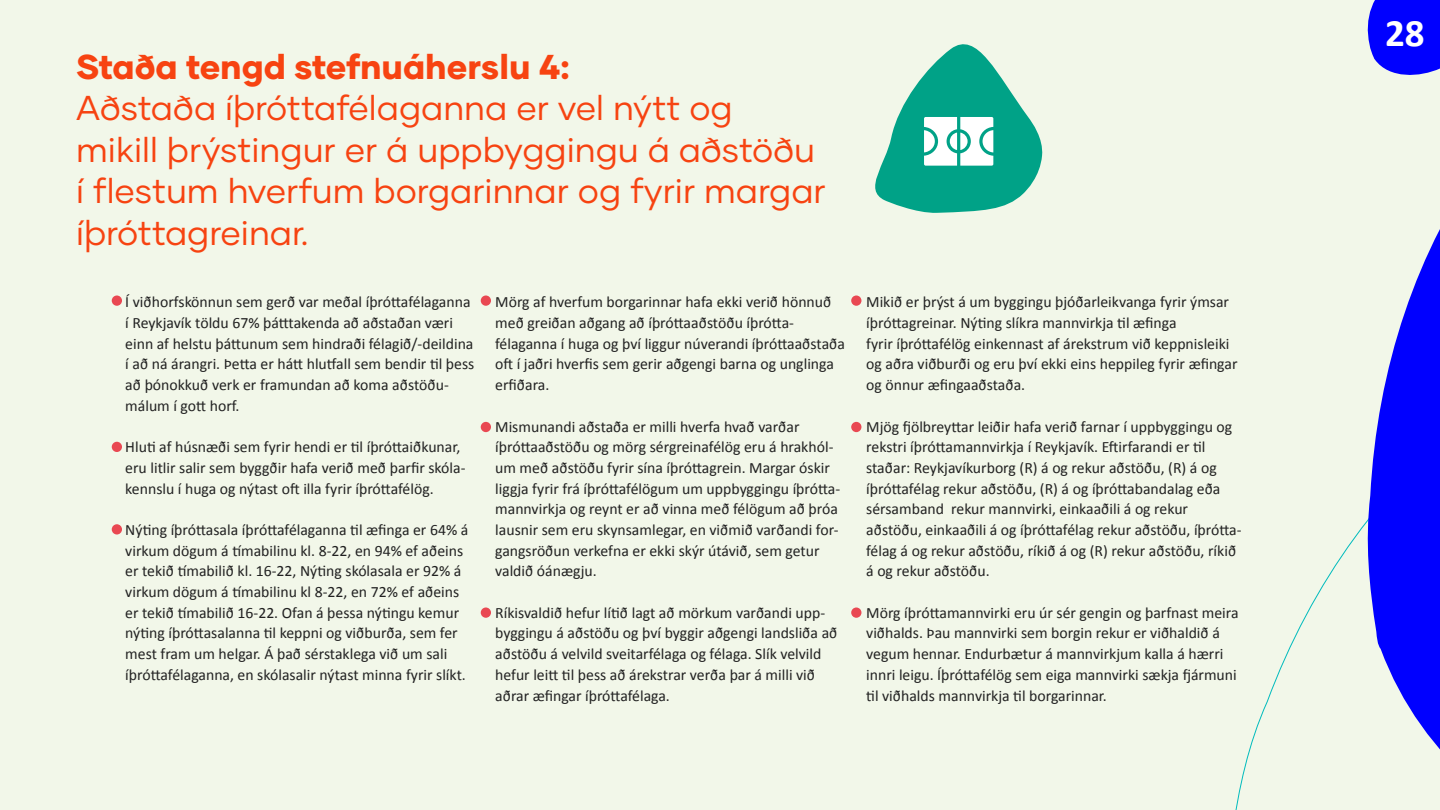
<style>
.page{position:relative;width:1440px;height:810px;background:#f2f7e9}
.page>*{position:absolute;margin:0;border:0;box-sizing:border-box;transform-origin:0 0}
.t1{font:700 39px "Calibri";color:#fff}
.t2{font:34.5px/41.4px "Gilmer";color:#f74311}
.t3{font:800 34.5px "Gilmer";color:#f74311}
.t4{font:15.75px/20.7px "Calibri";color:#212121}
</style>
<div class="page">
<svg style="left:1235px;top:523px;width:130px;height:287px"></svg>
<svg style="left:1365px;top:0;width:75px;height:750px;fill:#00f"></svg>
<svg style="left:875px;top:44px;width:168px;height:169px"></svg>
<div style="left:112px;top:295px;width:10px;height:11px;background:#e94852;border-radius:50%"></div>
<div style="left:481px;top:295px;width:10px;height:11px;background:#e94852;border-radius:50%"></div>
<div style="left:851px;top:295px;width:10px;height:11px;background:#e94852;border-radius:50%"></div>
<div style="left:851px;top:422px;width:10px;height:10px;background:#e94852;border-radius:50%"></div>
<div style="left:851px;top:607px;width:10px;height:11px;background:#e94852;border-radius:50%"></div>
<div style="left:481px;top:422px;width:10px;height:10px;background:#e94852;border-radius:50%"></div>
<div style="left:481px;top:607px;width:10px;height:11px;background:#e94852;border-radius:50%"></div>
<div style="left:112px;top:442px;width:10px;height:10px;background:#e94852;border-radius:50%"></div>
<div style="left:112px;top:524px;width:10px;height:11px;background:#e94852;border-radius:50%"></div>
<h2 class="t3" style="left:76px;top:45px;width:495px">Staða tengd stefnuáherslu 4:</h2>
<h2 class="t2" style="left:76px;top:87px;width:751px">Aðstaða íþróttafélaganna er vel nýtt og<br>mikill þrýstingur er á uppbyggingu á aðstöðu í flestum hverfum borgarinnar og fyrir margar íþróttagreinar.</h2>
<p class="t4" style="left:125px;top:291px;width:351px">Í viðhorfskönnun sem gerð var meðal íþróttafélaganna í Reykjavík töldu 67% þátttakenda að aðstaðan væri einn af helstu þáttunum sem hindraði félagið/-deildina í að ná árangri. Þetta er hátt hlutfall sem bendir til þess að þónokkuð verk er framundan að koma aðstöðu&shy;málum í gott horf.</p>
<p class="t4" style="left:125px;top:436px;width:342px">Hluti af húsnæði sem fyrir hendi er til íþróttaiðkunar, eru litlir salir sem byggðir hafa verið með þarfir skóla&shy;kennslu í huga og nýtast oft illa fyrir íþróttafélög.</p>
<p class="t4" style="left:125px;top:519px;width:345px">Nýting íþróttasala íþróttafélaganna til æfinga er 64% á virkum dögum á tímabilinu kl. 8-22, en 94% ef aðeins er tekið tímabilið kl. 16-22, Nýting skólasala er 92% á virkum dögum á tímabilinu kl 8-22, en 72% ef aðeins er tekið tímabilið 16-22. Ofan á þessa nýtingu kemur nýting íþróttasalanna til keppni og viðburða, sem fer mest fram um helgar. Á það sérstaklega við um sali íþróttafélaganna, en skólasalir nýtast minna fyrir slíkt.</p>
<p class="t4" style="left:495px;top:291px;width:351px">Mörg af hverfum borgarinnar hafa ekki verið hönnuð með greiðan aðgang að íþróttaaðstöðu íþrótta&shy;félaganna í huga og því liggur núverandi íþróttaaðstaða oft í jaðri hverfis sem gerir aðgengi barna og unglinga erfiðara.</p>
<p class="t4" style="left:495px;top:415px;width:347px">Mismunandi aðstaða er milli hverfa hvað varðar íþróttaaðstöðu og mörg sérgreinafélög eru á hrakhól&shy;um með aðstöðu fyrir sína íþróttagrein. Margar óskir liggja fyrir frá íþróttafélögum um uppbyggingu íþrótta&shy;mannvirkja og reynt er að vinna með félögum að þróa lausnir sem eru skynsamlegar, en viðmið varðandi for&shy;gangsröðun verkefna er ekki skýr útávið, sem getur valdið óánægju.</p>
<p class="t4" style="left:495px;top:601px;width:344px">Ríkisvaldið hefur lítið lagt að mörkum varðandi upp&shy;byggingu á aðstöðu og því byggir aðgengi landsliða að aðstöðu á velvild sveitarfélaga og félaga. Slík velvild hefur leitt til þess að árekstrar verða þar á milli við aðrar æfingar íþróttafélaga.</p>
<p class="t4" style="left:866px;top:291px;width:373px">Mikið er þrýst á um byggingu þjóðarleikvanga fyrir ýmsar íþróttagreinar. Nýting slíkra mannvirkja til æfinga<br>fyrir íþróttafélög einkennast af árekstrum við keppnisleiki og aðra viðburði og eru því ekki eins heppileg fyrir æfingar og önnur æfingaaðstaða.</p>
<p class="t4" style="left:866px;top:415px;width:377px">Mjög fjölbreyttar leiðir hafa verið farnar í uppbyggingu og rekstri íþróttamannvirkja í Reykjavík. Eftirfarandi er til staðar: Reykjavíkurborg (R) á og rekur aðstöðu, (R) á og íþróttafélag rekur aðstöðu, (R) á og íþróttabandalag eða sérsamband rekur mannvirki, einkaaðili á og rekur aðstöðu, einkaaðili á og íþróttafélag rekur aðstöðu, íþrótta&shy;félag á og rekur aðstöðu, ríkið á og (R) rekur aðstöðu, ríkið á og rekur aðstöðu.</p>
<p class="t4" style="left:866px;top:601px;width:374px">Mörg íþróttamannvirki eru úr sér gengin og þarfnast meira viðhalds. Þau mannvirki sem borgin rekur er viðhaldið á vegum hennar. Endurbætur á mannvirkjum kalla á hærri innri leigu. Íþróttafélög sem eiga mannvirki sækja fjármuni til viðhalds mannvirkja til borgarinnar.</p>
<h1 class="t1" style="left:1385px;top:9px;width:41px">28</h1>
</div>
